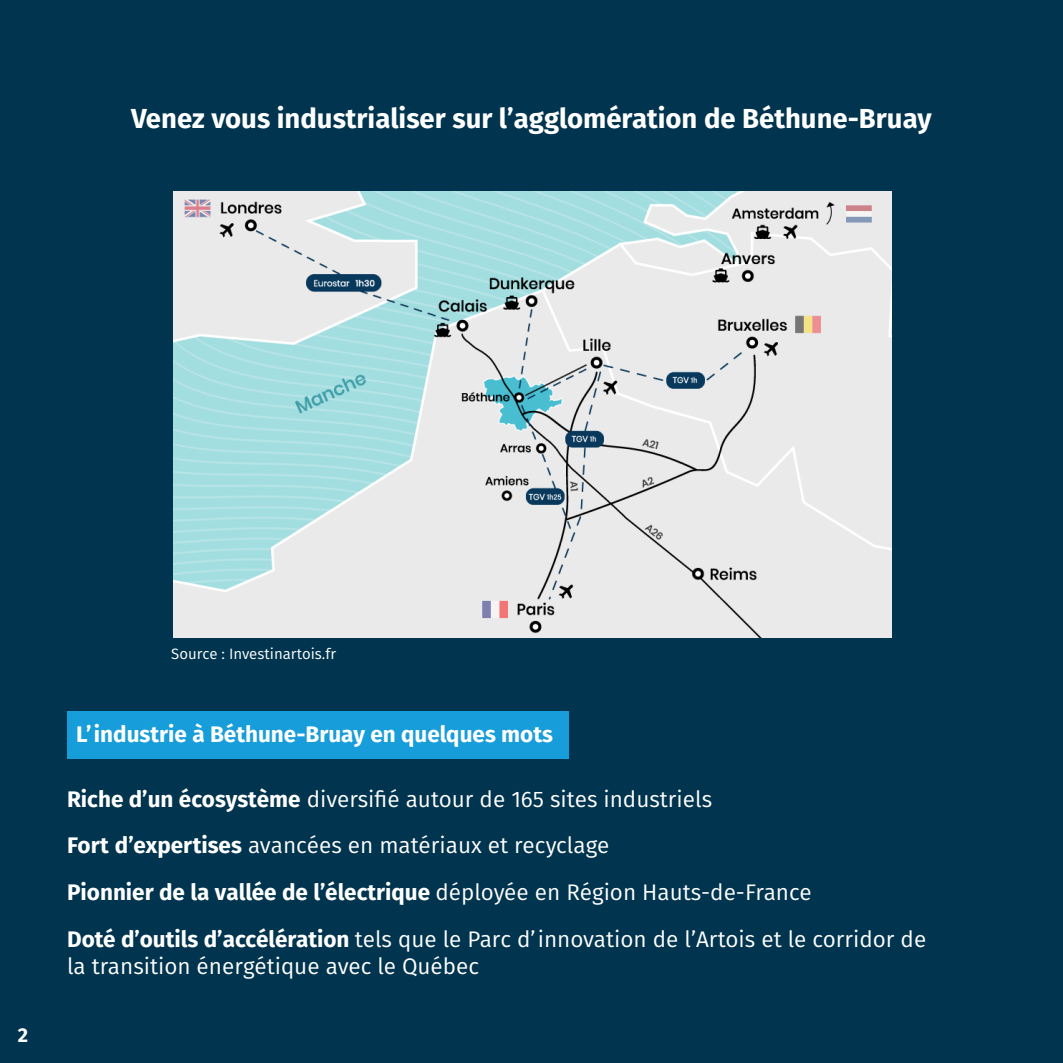
<style>
.page{position:relative;width:1063px;height:1063px;background:#01344e}
.page>*{position:absolute;margin:0;border:0;box-sizing:border-box;transform-origin:0 0}
.t1{font:700 27.5px "Fira Sans";color:#fff}
.t2{font:22.5px/27px "Fira Sans";color:#fff}
.t3{font:700 22.5px "Fira Sans";color:#fff}
.t4{font:700 20px "Fira Sans";color:#fff}
.t5{font:15px "Fira Sans";color:#fff}
.s1{font-weight:700}
.s2{font-weight:400}
</style>
<div class="page">
<img style="left:173px;top:192px;width:718px;height:446px">
<div style="left:67px;top:711px;width:501px;height:47px;background:#179dd9"></div>
<p class="t1" style="left:131px;top:96px;width:802px">Venez vous industrialiser sur l’agglomération de Béthune-Bruay</p>
<p class="t4" style="left:18px;top:1018px;width:12px">2</p>
<p class="t5" style="left:171px;top:643px;width:166px">Source : Investinartois.fr</p>
<p class="t3" style="left:76px;top:715px;width:478px">L’industrie à Béthune-Bruay en quelques mots</p>
<p class="t2" style="left:67px;top:785px;width:647px"><span class="s1">Riche d’un écosystème</span> diversifié autour de 165 sites industriels</p>
<p class="t2" style="left:67px;top:832px;width:544px"><span class="s1">Fort d’expertises</span> avancées en matériaux et recyclage</p>
<p class="t3" style="left:67px;top:873px;width:746px">Pionnier de la vallée de l’électrique <span class="s2">déployée en Région Hauts-de-France</span></p>
<p class="t2" style="left:67px;top:926px;width:861px"><span class="s1">Doté d’outils d’accélération</span> tels que le Parc d’innovation de l’Artois et le corridor de la transition énergétique avec le Québec</p>
</div>
